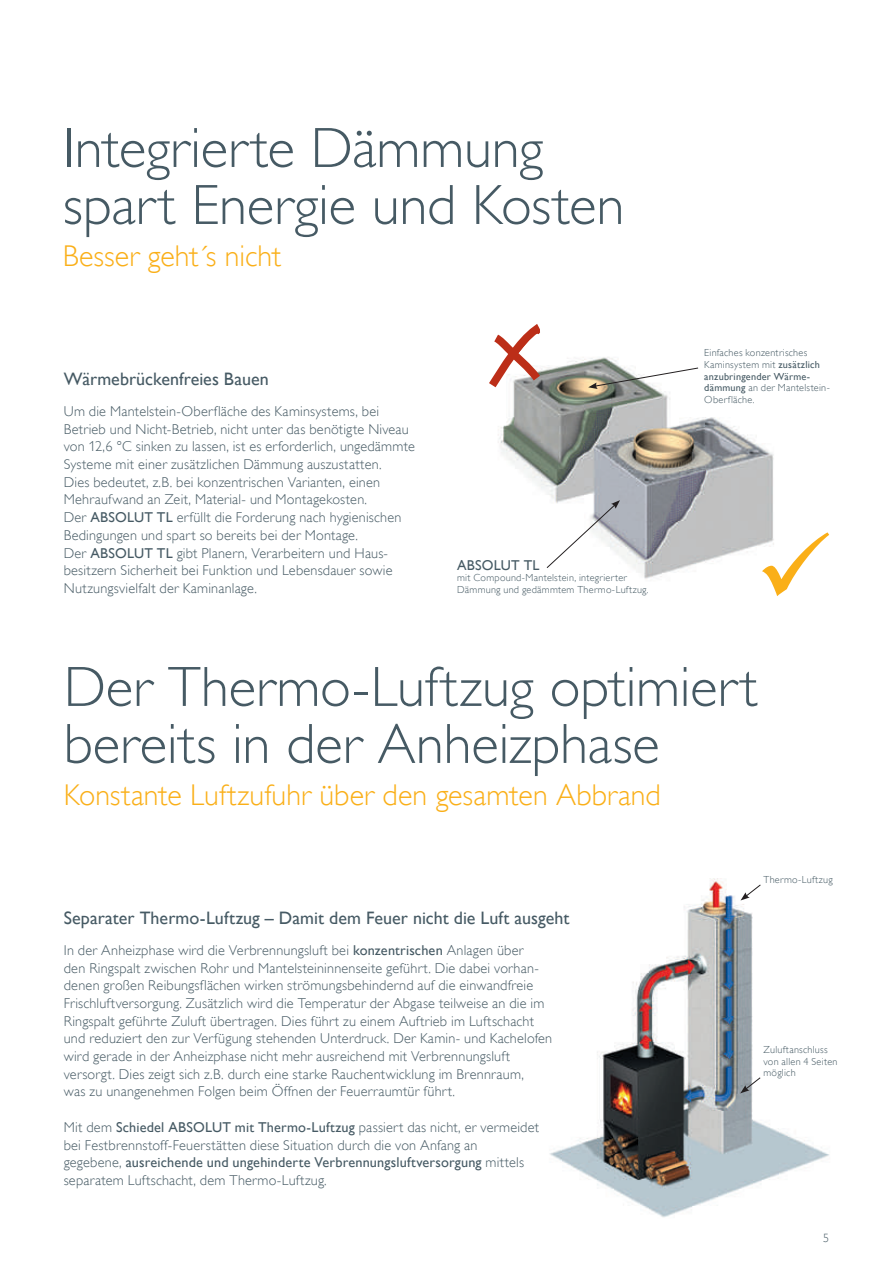
<style>
.page{position:relative;width:893px;height:1263px;background:#fff}
.page>*{position:absolute;margin:0;border:0;box-sizing:border-box;transform-origin:0 0}
.t1{font:300 57px/57px "Gill Alt One";letter-spacing:-.005em;color:#465a64}
.t2{font:300 30px "Gill Alt One";color:#faaf18}
.t3{font:18px "Gill Alt One";color:#465a64}
.t4{font:300 14.25px/17.7px "Gill Alt One";letter-spacing:.015em;color:#465a64}
.t5{font:14.25px "Gill Alt One";letter-spacing:.015em;color:#465a64}
.t6{font:300 12px "Gill Alt One";color:#465a64}
.t7{font:300 10.2px/11.7px "Gill Alt One";letter-spacing:.025em;color:#465a64}
.s1{font-weight:400}
</style>
<div class="page">
<img style="left:549px;top:878px;width:280px;height:339px">
<img style="left:498px;top:357px;width:276px;height:222px">
<svg style="left:489px;top:324px;width:59px;height:72px"></svg>
<svg style="left:546px;top:500px;width:74px;height:68px"></svg>
<svg style="left:588px;top:367px;width:111px;height:22px"></svg>
<svg style="left:762px;top:532px;width:67px;height:64px"></svg>
<svg style="left:740px;top:1077px;width:21px;height:16px"></svg>
<svg style="left:740px;top:884px;width:21px;height:16px"></svg>
<h1 class="t1" style="left:63px;top:119px;width:563px">Integrierte Dämmung spart Energie und Kosten</h1>
<h2 class="t2" style="left:63px;top:238px;width:220px">Besser geht´s nicht</h2>
<p class="t3" style="left:64px;top:368px;width:207px">Wärmebrückenfreies Bauen</p>
<p class="t4" style="left:64px;top:402px;width:353px">Um die Mantelstein-Oberfläche des Kaminsystems, bei Betrieb und Nicht-Betrieb, nicht unter das benötigte Niveau von 12,6 °C sinken zu lassen, ist es erforderlich, ungedämmte Systeme mit einer zusätzlichen Dämmung auszustatten.<br>Dies bedeutet, z.B. bei konzentrischen Varianten, einen Mehraufwand an Zeit, Material- und Montagekosten.<br>Der <span class="s1">ABSOLUT TL</span> erfüllt die Forderung nach hygienischen Bedingungen und spart so bereits bei der Montage.<br>Der <span class="s1">ABSOLUT TL</span> gibt Planern, Verarbeitern und Haus&shy;besitzern Sicherheit bei Funktion und Lebensdauer sowie Nutzungsvielfalt der Kaminanlage.</p>
<p class="t5" style="left:457px;top:556px;width:84px">ABSOLUT TL</p>
<p class="t7" style="left:457px;top:572px;width:193px">mit Compound-Mantelstein, integrierter<br>Dämmung und gedämmtem Thermo-Luftzug.</p>
<p class="t7" style="left:704px;top:347px;width:127px">Einfaches konzentrisches<br>Kaminsystem mit <span class="s1">zusätzlich anzubringender Wärme&shy;dämmung</span> an der Mantelstein-<br>Oberfläche.</p>
<h1 class="t1" style="left:64px;top:658px;width:695px">Der Thermo-Luftzug optimiert bereits in der Anheizphase</h1>
<h2 class="t2" style="left:64px;top:777px;width:599px">Konstante Luftzufuhr über den gesamten Abbrand</h2>
<p class="t3" style="left:64px;top:907px;width:507px">Separater Thermo-Luftzug – Damit dem Feuer nicht die Luft ausgeht</p>
<p class="t4" style="left:64px;top:941px;width:490px">In der Anheizphase wird die Verbrennungsluft bei <span class="s1">konzentrischen</span> Anlagen über<br>den Ringspalt zwischen Rohr und Mantelsteininnenseite geführt. Die dabei vorhan&shy;denen großen Reibungsflächen wirken strömungsbehindernd auf die einwandfreie Frischluftversorgung. Zusätzlich wird die Temperatur der Abgase teilweise an die im Ringspalt geführte Zuluft übertragen. Dies führt zu einem Auftrieb im Luftschacht und reduziert den zur Verfügung stehenden Unterdruck. Der Kamin- und Kachelofen wird gerade in der Anheizphase nicht mehr ausreichend mit Verbrennungsluft versorgt. Dies zeigt sich z.B. durch eine starke Rauchentwicklung im Brennraum,<br>was zu unangenehmen Folgen beim Öffnen der Feuerraumtür führt.</p>
<p class="t4" style="left:64px;top:1118px;width:477px">Mit dem <span class="s1">Schiedel ABSOLUT mit Thermo-Luftzug</span> passiert das nicht, er vermeidet bei Festbrennstoff-Feuerstätten diese Situation durch die von Anfang an<br>gegebene, <span class="s1">ausreichende und ungehinderte Verbrennungsluftversorgung</span> mittels separatem Luftschacht, dem Thermo-Luftzug.</p>
<p class="t7" style="left:763px;top:874px;width:71px">Thermo-Luftzug</p>
<p class="t7" style="left:763px;top:1044px;width:76px">Zuluftanschluss von allen 4 Seiten möglich</p>
<p class="t6" style="left:823px;top:1230px;width:7px">5</p>
</div>
